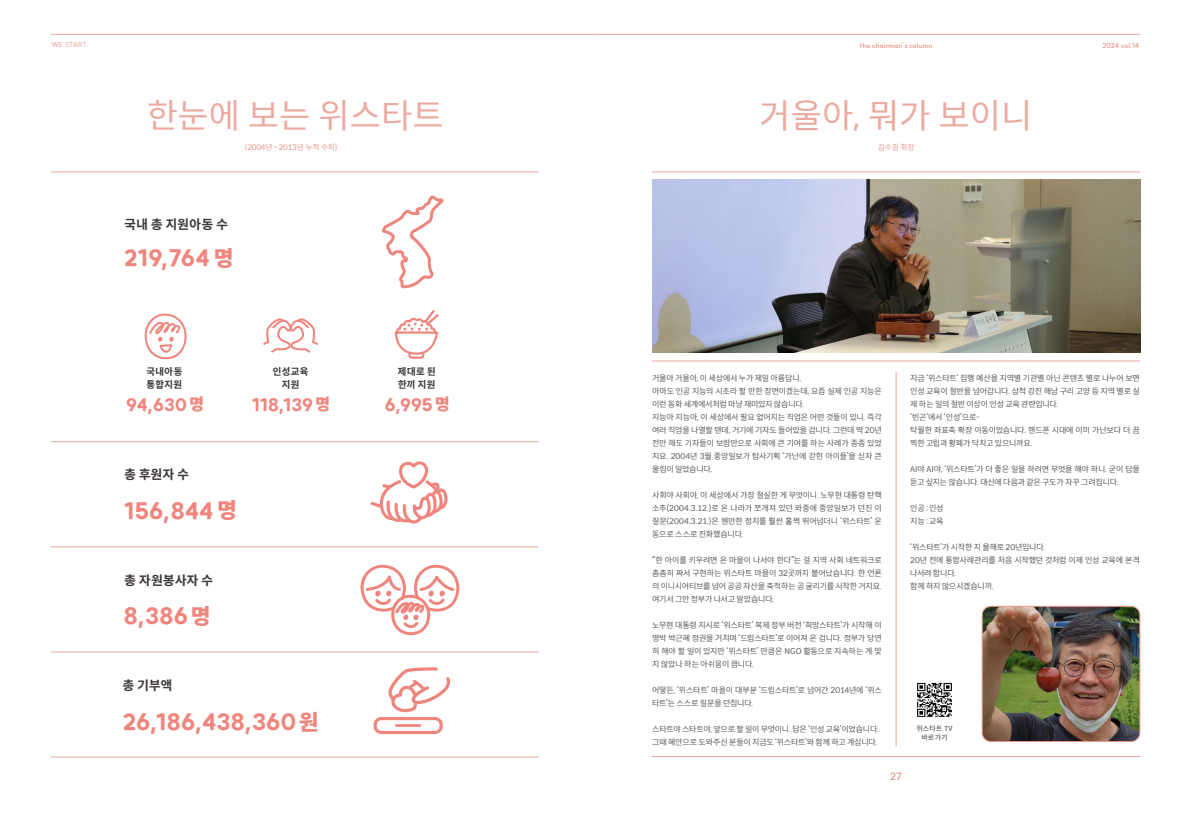
<style>
.page{position:relative;width:1191px;height:823px;background:#fff}
.page>*{position:absolute;margin:0;border:0;box-sizing:border-box;transform-origin:0 0}
.t1{font:34px "Spoqa Han Sans Neo";color:#e89488}
.t2{font:800 22.9px "SUIT";letter-spacing:.01em;color:#ef857d}
.t3{font:800 17.5px "SUIT";letter-spacing:.005em;color:#ef857d}
.t4{font:800 13.1px "SUIT";letter-spacing:.03em;color:#3e3a39}
.t5{font:500 10px "Spoqa Han Sans Neo";color:#e89488}
.t6{font:800 9.8px/13.1px "SUIT";letter-spacing:.04em;color:#3e3a39}
.t7{font:8px/13px "Spoqa Han Sans Neo";letter-spacing:-.03em;color:#595757}
.t8{font:7.7px "Spoqa Han Sans Neo";letter-spacing:-.015em;color:#e89488}
.t9{font:700 7px "SUIT";color:#e89488}
.t10{font:7px/9px "Spoqa Han Sans Neo";letter-spacing:.015em;color:#3e3a39;text-align:center}
.t11{font:7px "SUIT Variable";letter-spacing:-.03em;color:#e89488}
.s1{font-size:22.1px}
.s2{font-size:16.6px}
</style>
<div class="page">
<hr style="left:652px;top:755px;width:488px;height:1px;background:#eba59a">
<img style="left:652px;top:179px;width:488px;height:174px">
<img style="left:982px;top:606px;width:157px;height:135px">
<div style="left:982px;top:606px;width:158px;height:135px;border:1px solid #e89488;border-radius:9px"></div>
<hr style="left:652px;top:360px;width:488px;height:1px;background:#eba59a">
<hr style="left:895px;top:372px;width:1px;height:374px;background:#eba59a">
<hr style="left:652px;top:171px;width:488px;height:1px;background:#eba59a">
<hr style="left:595px;top:34px;width:545px;height:1px;background:#eba59a">
<hr style="left:51px;top:34px;width:544px;height:1px;background:#eba59a">
<hr style="left:51px;top:171px;width:488px;height:1px;background:#eba59a">
<img style="left:917px;top:682px;width:35px;height:35px">
<svg style="left:383px;top:195px;width:61px;height:94px"></svg>
<svg style="left:370px;top:461px;width:78px;height:62px"></svg>
<svg style="left:360px;top:564px;width:99px;height:70px"></svg>
<svg style="left:373px;top:667px;width:78px;height:66px"></svg>
<hr style="left:395px;top:723px;width:26px;height:3px;background:#ef857d;border-radius:2px">
<svg style="left:145px;top:313px;width:41px;height:46px"></svg>
<svg style="left:263px;top:318px;width:55px;height:34px"></svg>
<svg style="left:395px;top:310px;width:44px;height:48px"></svg>
<hr style="left:51px;top:441px;width:488px;height:1px;background:#eba59a">
<hr style="left:51px;top:546px;width:488px;height:1px;background:#eba59a">
<hr style="left:51px;top:651px;width:488px;height:1px;background:#eba59a">
<hr style="left:51px;top:756px;width:488px;height:1px;background:#eba59a">
<p class="t11" style="left:52px;top:41px;width:37px">WE START</p>
<p class="t9" style="left:859px;top:42px;width:74px">the chairman’s column</p>
<p class="t9" style="left:1102px;top:42px;width:38px">2024 vol.14</p>
<h1 class="t1" style="left:146px;top:91px;width:299px">한눈에 보는 위스타트</h1>
<h1 class="t1" style="left:759px;top:91px;width:274px">거울아, 뭐가 보이니</h1>
<p class="t8" style="left:245px;top:141px;width:94px">(2004년~2013년 누적 수치)</p>
<p class="t8" style="left:877px;top:141px;width:38px">김수길 회장</p>
<h3 class="t4" style="left:125px;top:218px;width:105px">국내 총 지원아동 수</h3>
<h2 class="t2" style="left:124px;top:246px;width:111px">219,764 <span class="s1">명</span></h2>
<p class="t6" style="left:146px;top:365px;width:37px">국내아동 통합지원</p>
<p class="t6" style="left:273px;top:365px;width:37px;text-align:center">인성교육 지원</p>
<p class="t6" style="left:398px;top:365px;width:39px">제대로 된 한끼 지원</p>
<h3 class="t3" style="left:126px;top:395px;width:79px">94,630 <span class="s2">명</span></h3>
<h3 class="t3" style="left:252px;top:395px;width:80px">118,139<span class="s2">명</span></h3>
<h3 class="t3" style="left:385px;top:395px;width:66px">6,995<span class="s2">명</span></h3>
<h3 class="t4" style="left:124px;top:467px;width:66px">총 후원자 수</h3>
<h2 class="t2" style="left:124px;top:498px;width:114px">156,844 <span class="s1">명</span></h2>
<h3 class="t4" style="left:124px;top:573px;width:90px">총 자원봉사자 수</h3>
<h2 class="t2" style="left:124px;top:604px;width:88px">8,386<span class="s1">명</span></h2>
<h3 class="t4" style="left:123px;top:678px;width:51px">총 기부액</h3>
<h2 class="t2" style="left:123px;top:709px;width:197px">26,186,438,360<span class="s1">원</span></h2>
<p class="t7" style="left:652px;top:370px;width:231px">거울아 거울아, 이 세상에서 누가 제일 아름답니.<br>아마도 인공 지능의 시초라 할 만한 장면이겠는데, 요즘 실제 인공 지능은 이런 동화 세계에서처럼 마냥 재미있지 않습니다.<br>지능아 지능아, 이 세상에서 필요 없어지는 직업은 어떤 것들이 있니. 즉각 여러 직업을 나열할 텐데, 거기에 기자도 들어있을 겁니다. 그런데 딱 20년 전만 해도 기자들이 보람만으로 사회에 큰 기여를 하는 사례가 종종 있었 지요. 2004년 3월 중앙일보가 탐사기획 ‘가난에 갇힌 아이들’을 싣자 큰 울림이 일었습니다.</p>
<p class="t7" style="left:652px;top:487px;width:231px;text-align:justify">사회야 사회야, 이 세상에서 가장 절실한 게 무엇이니. 노무현 대통령 탄핵 소추(2004.3.12.)로 온 나라가 쪼개져 있던 와중에 중앙일보가 던진 이 질문(2004.3.21.)은 웬만한 정치를 훨씬 훌쩍 뛰어넘더니 ‘위스타트’ 운 동으로 스스로 진화했습니다.</p>
<p class="t7" style="left:652px;top:552px;width:231px;text-align:justify">“한 아이를 키우려면 온 마을이 나서야 한다”는 걸 지역 사회 네트워크로 촘촘히 짜서 구현하는 위스타트 마을이 32곳까지 불어났습니다. 한 언론 의 이니시어티브를 넘어 공공 자산을 축적하는 공 굴리기를 시작한 거지요. 여기서 그만 정부가 나서고 말았습니다.</p>
<p class="t7" style="left:652px;top:617px;width:231px;text-align:justify">노무현 대통령 지시로 ‘위스타트’ 복제 정부 버전 ‘희망스타트’가 시작해 이 명박 박근혜 정권을 거치며 ‘드림스타트’로 이어져 온 겁니다. 정부가 당연 히 해야 할 일이 있지만 ‘위스타트’ 만큼은 NGO 활동으로 지속하는 게 맞 지 않았나 하는 아쉬움이 큽니다.</p>
<p class="t7" style="left:652px;top:682px;width:231px">어떻든, ‘위스타트’ 마을이 대부분 ‘드림스타트’로 넘어간 2014년에 ‘위스 타트’는 스스로 질문을 던집니다.</p>
<p class="t7" style="left:652px;top:721px;width:228px">스타트야 스타트야, 앞으로 할 일이 무엇이니. 답은 ‘인성 교육’이었습니다. 그때 혜안으로 도와주신 분들이 지금도 ‘위스타트’와 함께 하고 계십니다.</p>
<p class="t7" style="left:910px;top:370px;width:231px">지금 ‘위스타트’ 집행 예산을 지역별 기관별 아닌 콘텐츠 별로 나누어 보면 인성 교육이 절반을 넘어갑니다. 삼척 강진 해남 구리 고양 등 지역 별로 실 제 하는 일의 절반 이상이 인성 교육 관련입니다.<br>‘빈곤’에서 ‘인성’으로-<br>탁월한 좌표축 확장 이동이었습니다. 핸드폰 시대에 이미 가난보다 더 끔 찍한 고립과 황폐가 닥치고 있으니까요.</p>
<p class="t7" style="left:910px;top:461px;width:231px">AI야 AI야, ‘위스타트’가 더 좋은 일을 하려면 무엇을 해야 하니. 굳이 답을 듣고 싶지는 않습니다. 대신에 다음과 같은 구도가 자꾸 그려집니다.</p>
<p class="t7" style="left:910px;top:500px;width:35px">인공 : 인성 지능 : 교육</p>
<p class="t7" style="left:910px;top:539px;width:231px">‘위스타트’가 시작한 지 올해로 20년입니다.<br>20년 전에 통합사례관리를 처음 시작했던 것처럼 이제 인성 교육에 본격 나서려 합니다.<br>함께 하지 않으시겠습니까.</p>
<p class="t10" style="left:916px;top:723px;width:38px">위스타트 TV 바로가기</p>
<p class="t5" style="left:890px;top:768px;width:13px">27</p>
</div>
